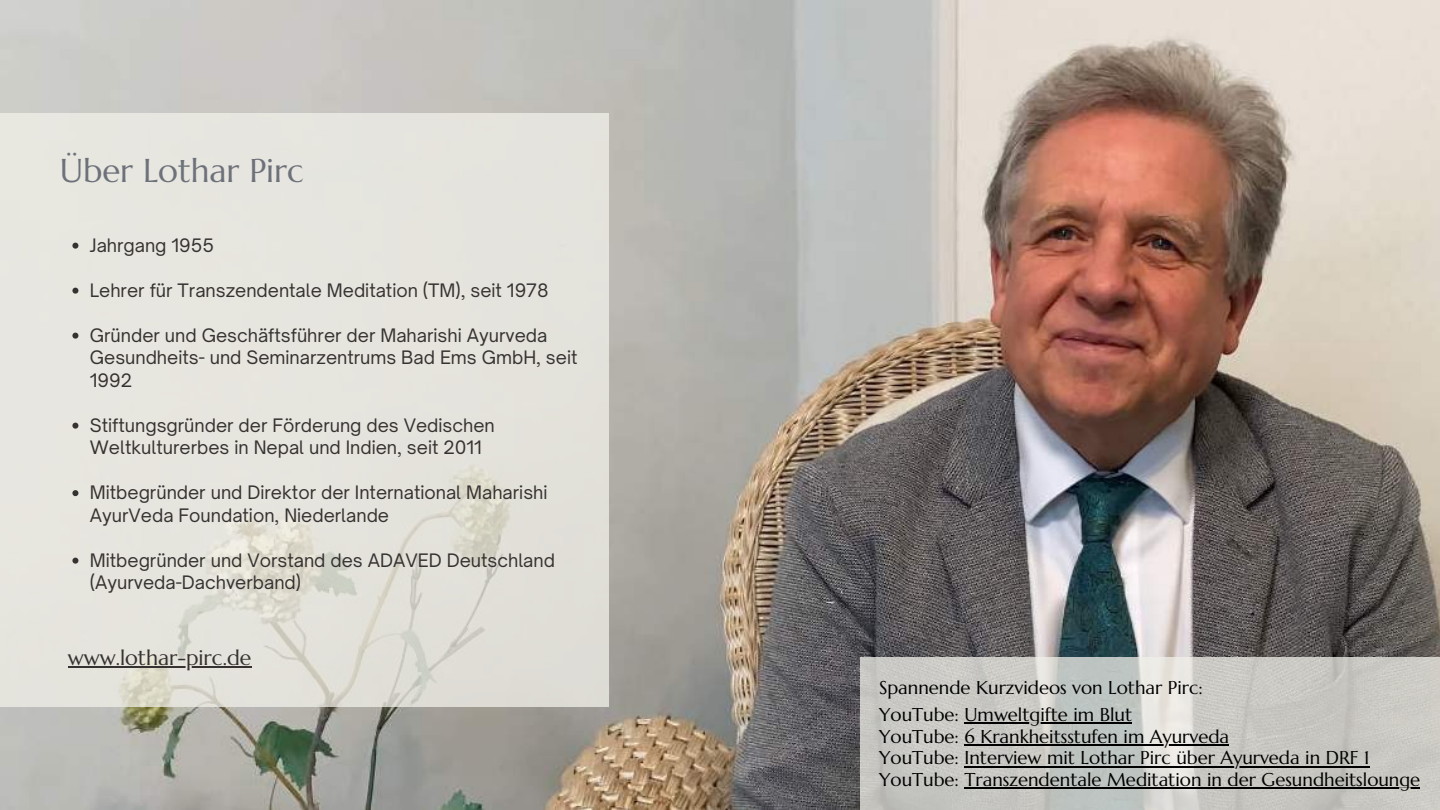
<style>
.page{position:relative;width:1440px;height:810px;background:#fff}
.page>*{position:absolute;margin:0;border:0;box-sizing:border-box;transform-origin:0 0}
.t1{font:33px "Marcellus";color:#6d717a}
.t2{font:21.2px "Marcellus";color:#363231}
.t3{font:18.5px/21.7px "Marcellus";color:#000}
.t4{font:17.8px/22.5px "Open Sauce One";color:#363231}
</style>
<div class="page">
<img style="left:0;top:0;width:1440px;height:810px">
<div style="left:0;top:113px;width:609px;height:594px;background:#e6e4dd"></div>
<svg style="left:72px;top:243px;width:6px;height:6px"></svg>
<svg style="left:72px;top:288px;width:6px;height:6px"></svg>
<svg style="left:72px;top:333px;width:6px;height:6px"></svg>
<svg style="left:72px;top:423px;width:6px;height:6px"></svg>
<svg style="left:72px;top:490px;width:6px;height:6px"></svg>
<svg style="left:72px;top:558px;width:6px;height:6px"></svg>
<hr style="left:68px;top:666px;width:183px;height:2px;background:#363231">
<svg style="left:860px;top:657px;width:580px;height:153px;background:#c8c7c3"></svg>
<hr style="left:965px;top:722px;width:167px;height:2px;background:#000">
<hr style="left:965px;top:744px;width:264px;height:2px;background:#000">
<hr style="left:965px;top:766px;width:405px;height:1px;background:#000">
<hr style="left:965px;top:788px;width:455px;height:1px;background:#000">
<h1 class="t1" style="left:60px;top:150px;width:246px">Über Lothar Pirc</h1>
<p class="t4" style="left:90px;top:233px;width:126px">Jahrgang 1955</p>
<p class="t4" style="left:90px;top:278px;width:460px">Lehrer für Transzendentale Meditation (TM), seit 1978</p>
<p class="t4" style="left:90px;top:323px;width:489px">Gründer und Geschäftsführer der Maharishi Ayur veda<br>Gesund heits- und Seminar zen trums Bad Ems GmbH, seit<br>1992</p>
<p class="t4" style="left:90px;top:413px;width:406px">Stiftungsgründer der Förderung des Vedischen<br>Weltkulturerbes in Nepal und Indien, seit 2011</p>
<p class="t4" style="left:90px;top:481px;width:459px">Mitbegründer und Direktor der International Maharishi<br>AyurVeda Foundation, Niederlande</p>
<p class="t4" style="left:90px;top:548px;width:467px">Mitbegründer und Vorstand des ADAVED Deutschland (Ayurveda-Dachverband)</p>
<p class="t2" style="left:68px;top:644px;width:185px">www.lothar-pirc.de</p>
<p class="t3" style="left:879px;top:674px;width:325px;line-height:27px">Spannende Kurzvideos von Lothar Pirc:<br>YouTube: Umweltgifte im Blut</p>
<p class="t3" style="left:879px;top:725px;width:543px">YouTube: 6 Krankheitsstufen im Ayurveda<br>YouTube: Interview mit Lothar Pirc über Ayurveda in DRF 1<br>YouTube: Transzendentale Meditation in der Gesundheitslounge</p>
</div>
